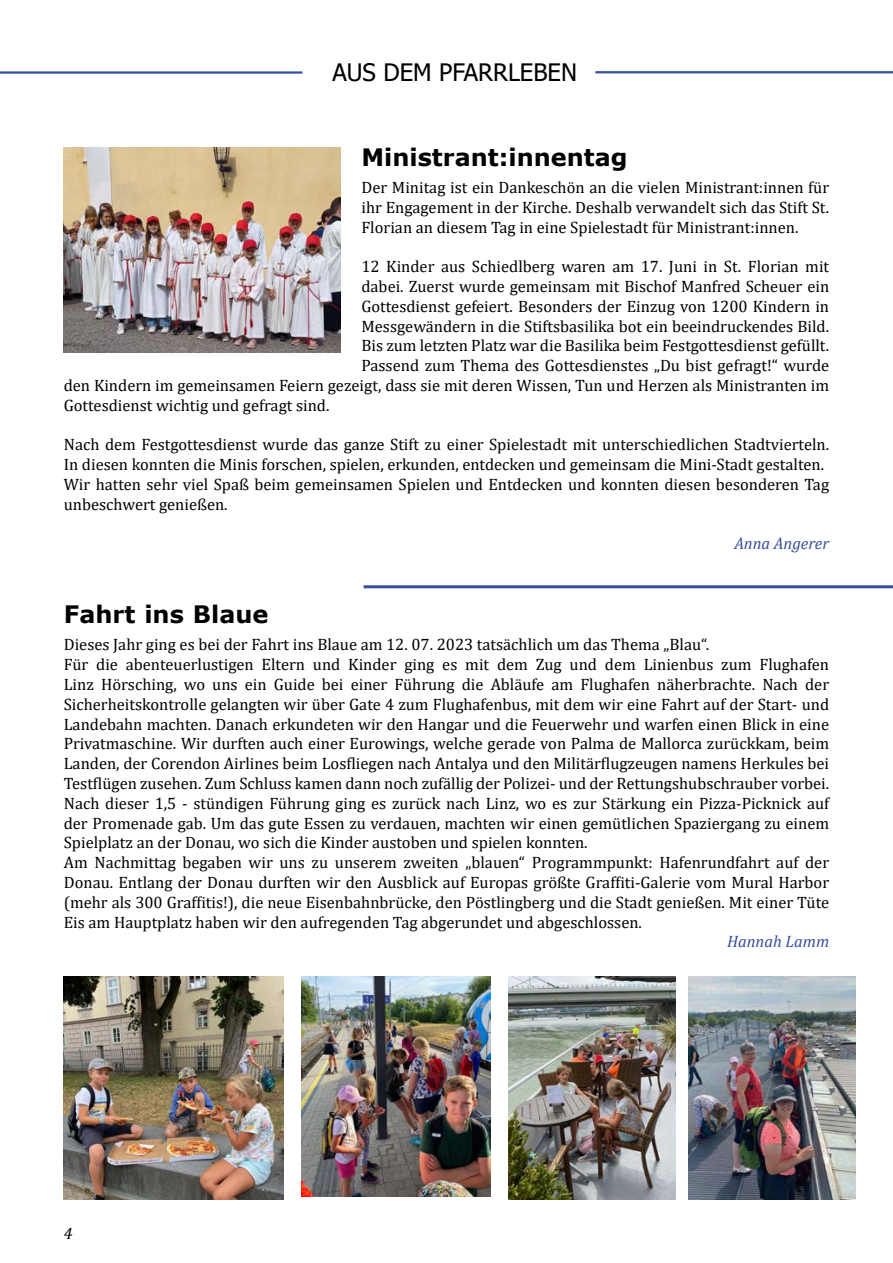
<style>
.page{position:relative;width:893px;height:1263px;background:#fff}
.page>*{position:absolute;margin:0;border:0;box-sizing:border-box;transform-origin:0 0}
.Titel{font:700 24px "Verdana";color:#000}
.t1{font:24px "Tahoma";color:#000}
.Fließtext_neu{font:16.5px/19.8px "Cambria";color:#000;text-align:justify}
.Fließtext_neu-2{font:italic 16.5px "Cambria";color:#364e9d}
.t2{font:italic 16.5px "Cambria";color:#000}
</style>
<div class="page">
<hr style="left:0;top:71px;width:302px;height:3px;background:#364e9d">
<hr style="left:595px;top:71px;width:298px;height:2px;background:#364e9d">
<hr style="left:364px;top:585px;width:529px;height:3px;background:#364e9d">
<img style="left:64px;top:148px;width:276px;height:205px">
<img style="left:302px;top:977px;width:188px;height:219px">
<img style="left:64px;top:977px;width:219px;height:222px">
<img style="left:509px;top:977px;width:166px;height:222px">
<img style="left:689px;top:977px;width:167px;height:222px">
<p class="t1" style="left:333px;top:56px;width:246px">AUS DEM PFARRLEBEN</p>
<p class="Titel" style="left:361px;top:140px;width:268px">Ministrant:innentag</p>
<p class="Fließtext_neu" style="left:361px;top:177px;width:469px">Der Minitag ist ein Dankeschön an die vielen Ministrant:innen für ihr Engagement in der Kirche. Deshalb verwandelt sich das Stift St.<br>Florian an diesem Tag in eine Spielestadt für Ministrant:innen.</p>
<p class="Fließtext_neu" style="left:361px;top:257px;width:469px">12 Kinder aus Schiedlberg waren am 17. Juni in St. Florian mit dabei. Zuerst wurde gemeinsam mit Bischof Manfred Scheuer ein Gottesdienst gefeiert. Besonders der Einzug von 1200 Kindern in Messgewändern in die Stiftsbasilika bot ein beeindruckendes Bild.<br>Bis zum letzten Platz war die Basilika beim Festgottesdienst gefüllt.</p>
<p class="Fließtext_neu" style="left:64px;top:356px;width:767px;text-indent:298px">Passend zum Thema des Gottesdienstes „Du bist gefragt!“ wurde den Kindern im gemeinsamen Feiern gezeigt, dass sie mit deren Wissen, Tun und Herzen als Ministranten im Gottesdienst wichtig und gefragt sind.</p>
<p class="Fließtext_neu" style="left:64px;top:435px;width:767px">Nach dem Festgottesdienst wurde das ganze Stift zu einer Spielestadt mit unterschiedlichen Stadtvierteln.<br>In diesen konnten die Minis forschen, spielen, erkunden, entdecken und gemeinsam die Mini-Stadt gestalten.</p>
<p class="Fließtext_neu" style="left:64px;top:474px;width:767px">Wir hatten sehr viel Spaß beim gemeinsamen Spielen und Entdecken und konnten diesen besonderen Tag unbeschwert genießen.</p>
<p class="Fließtext_neu-2" style="left:734px;top:532px;width:96px">Anna Angerer</p>
<p class="Titel" style="left:64px;top:597px;width:206px">Fahrt ins Blaue</p>
<p class="Fließtext_neu" style="left:64px;top:635px;width:647px">Dieses Jahr ging es bei der Fahrt ins Blaue am 12. 07. 2023 tatsächlich um das Thema „Blau“.</p>
<p class="Fließtext_neu" style="left:64px;top:654px;width:767px">Für die abenteuerlustigen Eltern und Kinder ging es mit dem Zug und dem Linienbus zum Flughafen Linz Hörsching, wo uns ein Guide bei einer Führung die Abläufe am Flughafen näherbrachte. Nach der Sicherheitskontrolle gelangten wir über Gate 4 zum Flughafenbus, mit dem wir eine Fahrt auf der Start- und Landebahn machten. Danach erkundeten wir den Hangar und die Feuerwehr und warfen einen Blick in eine Privatmaschine. Wir durften auch einer Eurowings, welche gerade von Palma de Mallorca zurückkam, beim Landen, der Corendon Airlines beim Losfliegen nach Antalya und den Militärflugzeugen namens Herkules bei Testflügen zusehen. Zum Schluss kamen dann noch zufällig der Polizei- und der Rettungshubschrauber vorbei.</p>
<p class="Fließtext_neu" style="left:64px;top:793px;width:767px">Nach dieser 1,5 - stündigen Führung ging es zurück nach Linz, wo es zur Stärkung ein Pizza-Picknick auf der Promenade gab. Um das gute Essen zu verdauen, machten wir einen gemütlichen Spaziergang zu einem Spielplatz an der Donau, wo sich die Kinder austoben und spielen konnten.</p>
<p class="Fließtext_neu" style="left:64px;top:852px;width:767px">Am Nachmittag begaben wir uns zu unserem zweiten „blauen“ Programmpunkt: Hafenrundfahrt auf der Donau. Entlang der Donau durften wir den Ausblick auf Europas größte Graffiti-Galerie vom Mural Harbor (mehr als 300 Graffitis!), die neue Eisenbahnbrücke, den Pöstlingberg und die Stadt genießen. Mit einer Tüte Eis am Hauptplatz haben wir den aufregenden Tag abgerundet und abgeschlossen.</p>
<p class="Fließtext_neu-2" style="left:727px;top:930px;width:104px">Hannah Lamm</p>
<p class="t2" style="left:64px;top:1221px;width:10px">4</p>
</div>
